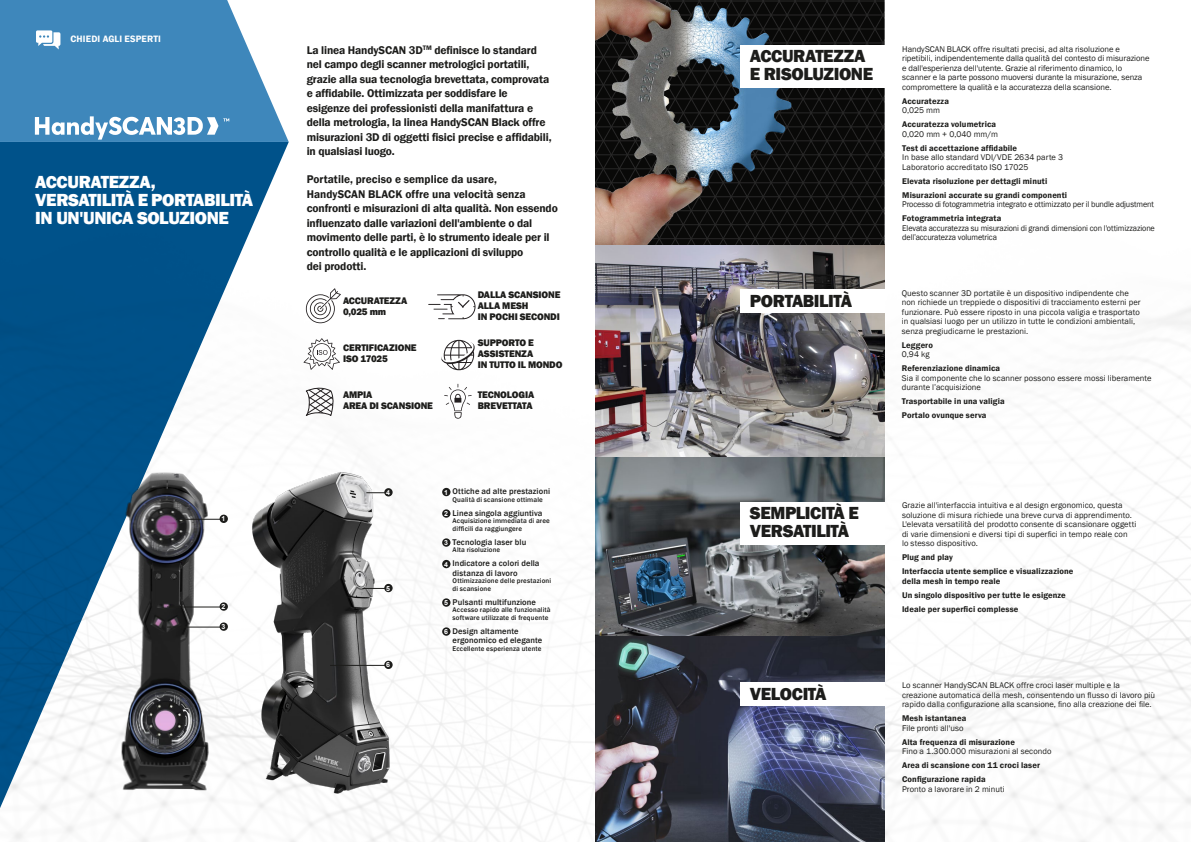
<style>
.page{position:relative;width:1191px;height:842px;background:#fff}
.page>*{position:absolute;margin:0;border:0;box-sizing:border-box;transform-origin:0 0}
.t1{font:800 18px/18px "Franklin Gothic";letter-spacing:-.025em;color:#1d1d1b}
.t2{font:800 18px/18px "Franklin Gothic";letter-spacing:-.025em;color:#fff}
.t3{font:600 11.5px/14.5px "Franklin Gothic";letter-spacing:-.015em;color:#1d1d1b}
.t4{font:800 9.9px/10.9px "Franklin Gothic";letter-spacing:-.015em;color:#1d1d1b}
.t5{font:600 9.5px "Franklin Gothic";letter-spacing:.01em;color:#fff}
.t6{font:8.5px/9.5px "Franklin Gothic";letter-spacing:.005em;color:#1d1d1b}
.t7{font:600 8.5px/14px "Franklin Gothic";letter-spacing:.015em;color:#1d1d1b}
.t8{font:500 8.5px/9.5px "Franklin Gothic";letter-spacing:.01em;color:#1d1d1b}
.t9{font:8.5px/9.5px "Franklin Gothic";letter-spacing:-.015em;color:#1d1d1b;scale:.96 1}
.t10{font:500 7px/7.5px "Franklin Gothic";letter-spacing:.015em;color:#1d1d1b}
.t11{font:700 7px "Arial";color:#fff}
.s1{font-family:"Arial";font-weight:700;font-size:7px;color:#fff}
</style>
<div class="page">
<img style="left:595px;top:244px;width:223px;height:393px">
<img style="left:595px;top:637px;width:223px;height:205px">
<img style="left:818px;top:244px;width:373px;height:598px">
<img style="left:290px;top:303px;width:305px;height:539px">
<svg style="left:0;top:142px;width:289px;height:700px;fill:#00528a"></svg>
<svg style="left:0;top:0;width:289px;height:142px;background:#5595c3"></svg>
<svg style="left:809px;top:0;width:76px;height:244px;background:#111110"></svg>
<img style="left:595px;top:0;width:214px;height:244px">
<svg style="left:35px;top:116px;width:194px;height:24px"></svg>
<img style="left:247px;top:469px;width:156px;height:327px">
<img style="left:106px;top:468px;width:121px;height:331px">
<svg style="left:366px;top:492px;width:18px;height:1px"></svg>
<hr style="left:330px;top:665px;width:56px;height:1px;background:#1d1d1b">
<svg style="left:362px;top:588px;width:22px;height:1px"></svg>
<hr style="left:167px;top:607px;width:54px;height:1px;background:#1d1d1b">
<hr style="left:167px;top:627px;width:54px;height:1px;background:#1d1d1b">
<hr style="left:176px;top:519px;width:45px;height:1px;background:#1d1d1b">
<svg style="left:219px;top:602px;width:9px;height:9px"></svg>
<div style="left:219px;top:622px;width:9px;height:9px;background:#1d1d1b;border-radius:50%"></div>
<div style="left:219px;top:515px;width:9px;height:8px;background:#1d1d1b;border-radius:50%"></div>
<div style="left:384px;top:488px;width:8px;height:8px;background:#1d1d1b;border-radius:50%"></div>
<div style="left:384px;top:584px;width:8px;height:8px;background:#1d1d1b;border-radius:50%"></div>
<div style="left:384px;top:661px;width:8px;height:8px;background:#1d1d1b;border-radius:50%"></div>
<div style="left:741px;top:45px;width:144px;height:42px;background:#fff"></div>
<div style="left:741px;top:502px;width:144px;height:43px;background:#fff"></div>
<div style="left:741px;top:682px;width:144px;height:24px;background:#fff"></div>
<div style="left:741px;top:290px;width:144px;height:23px;background:#fff"></div>
<div style="left:442px;top:488px;width:8px;height:8px;background:#1d1d1b;border-radius:50%"></div>
<div style="left:442px;top:509px;width:8px;height:9px;background:#1d1d1b;border-radius:50%"></div>
<div style="left:442px;top:538px;width:8px;height:9px;background:#1d1d1b;border-radius:50%"></div>
<div style="left:442px;top:560px;width:8px;height:8px;background:#1d1d1b;border-radius:50%"></div>
<div style="left:442px;top:598px;width:8px;height:9px;background:#1d1d1b;border-radius:50%"></div>
<div style="left:442px;top:627px;width:8px;height:9px;background:#1d1d1b;border-radius:50%"></div>
<svg style="left:441px;top:340px;width:34px;height:30px"></svg>
<svg style="left:444px;top:384px;width:27px;height:35px"></svg>
<svg style="left:428px;top:294px;width:47px;height:25px"></svg>
<svg style="left:303px;top:338px;width:37px;height:32px"></svg>
<svg style="left:306px;top:386px;width:29px;height:30px"></svg>
<svg style="left:306px;top:288px;width:35px;height:35px"></svg>
<svg style="left:36px;top:30px;width:24px;height:19px"></svg>
<p class="t5" style="left:71px;top:33px;width:92px">CHIEDI AGLI ESPERTI</p>
<h1 class="t2" style="left:35px;top:173px;width:219px">ACCURATEZZA,<br>VERSATILITÀ E PORTABILITÀ<br>IN UN'UNICA SOLUZIONE</h1>
<p class="t11" style="left:221px;top:514px;width:5px">1</p>
<p class="t11" style="left:221px;top:602px;width:5px">2</p>
<p class="t11" style="left:221px;top:622px;width:5px">3</p>
<p class="t3" style="left:307px;top:43px;width:246px">La linea HandySCAN 3D<sup>TM</sup> definisce lo standard nel campo degli scanner metrologici portatili, grazie alla sua tecnologia brevettata, comprovata e affidabile. Ottimizzata per soddisfare le esigenze dei professionisti della manifattura e della metrologia, la linea HandySCAN Black offre misurazioni 3D di oggetti fisici precise e affidabili, in qualsiasi luogo.</p>
<p class="t3" style="left:307px;top:172px;width:253px">Portatile, preciso e semplice da usare, HandySCAN BLACK offre una velocità senza confronti e misurazioni di alta qualità. Non essendo influenzato dalle variazioni dell'ambiente o dal movimento delle parti, è lo strumento ideale per il controllo qualità e le applicazioni di sviluppo<br>dei prodotti.</p>
<p class="t4" style="left:343px;top:296px;width:66px">ACCURATEZZA<br>0,025 mm</p>
<p class="t4" style="left:478px;top:289px;width:84px">DALLA SCANSIONE<br>ALLA MESH<br>IN POCHI SECONDI</p>
<p class="t4" style="left:343px;top:343px;width:75px">CERTIFICAZIONE<br>ISO 17025</p>
<p class="t4" style="left:478px;top:337px;width:86px">SUPPORTO E<br>ASSISTENZA<br>IN TUTTO IL MONDO</p>
<p class="t4" style="left:343px;top:389px;width:91px">AMPIA<br>AREA DI SCANSIONE</p>
<p class="t4" style="left:478px;top:389px;width:58px">TECNOLOGIA<br>BREVETTATA</p>
<p class="t11" style="left:386px;top:488px;width:5px">4</p>
<p class="t11" style="left:386px;top:583px;width:5px">5</p>
<p class="t11" style="left:386px;top:660px;width:5px">6</p>
<p class="t8" style="left:444px;top:487px;width:107px"><span class="s1">1</span> Ottiche ad alte prestazioni</p>
<p class="t10" style="left:452px;top:496px;width:92px">Qualità di scansione ottimale</p>
<p class="t8" style="left:444px;top:508px;width:100px"><span class="s1">2</span> Linea singola aggiuntiva</p>
<p class="t10" style="left:452px;top:517px;width:99px">Acquisizione immediata di aree difficili da raggiungere</p>
<p class="t8" style="left:444px;top:537px;width:84px"><span class="s1">3</span> Tecnologia laser blu</p>
<p class="t10" style="left:452px;top:546px;width:49px">Alta risoluzione</p>
<p class="t8" style="left:452px;top:559px;width:88px;text-indent:-8px"><span class="s1">4</span> Indicatore a colori della distanza di lavoro</p>
<p class="t10" style="left:452px;top:577px;width:100px">Ottimizzazione delle prestazioni di scansione</p>
<p class="t8" style="left:444px;top:597px;width:93px"><span class="s1">5</span> Pulsanti multifunzione</p>
<p class="t10" style="left:452px;top:606px;width:100px">Accesso rapido alle funzionalità software utilizzate di frequente</p>
<p class="t8" style="left:452px;top:626px;width:91px;text-indent:-8px"><span class="s1">6</span> Design altamente ergonomico ed elegante</p>
<p class="t10" style="left:452px;top:645px;width:90px">Eccellente esperienza utente</p>
<h1 class="t1" style="left:750px;top:47px;width:125px">ACCURATEZZA<br>E RISOLUZIONE</h1>
<h1 class="t1" style="left:750px;top:292px;width:104px">PORTABILITÀ</h1>
<p class="t6" style="left:902px;top:44px;width:249px">HandySCAN BLACK offre risultati precisi, ad alta risoluzione e ripetibili, indipendentemente dalla qualità del contesto di misurazione e dall'esperienza dell'utente. Grazie al riferimento dinamico, lo scanner e la parte possono muoversi durante la misurazione, senza compromettere la qualità e la accuratezza della scansione.</p>
<p class="t7" style="left:902px;top:94px;width:48px">Accuratezza</p>
<p class="t6" style="left:902px;top:106px;width:39px">0,025 mm</p>
<p class="t7" style="left:902px;top:118px;width:95px">Accuratezza volumetrica</p>
<p class="t6" style="left:902px;top:129px;width:97px">0,020 mm + 0,040 mm/m</p>
<p class="t7" style="left:902px;top:141px;width:116px">Test di accettazione affidabile</p>
<p class="t6" style="left:902px;top:153px;width:162px">In base allo standard VDI/VDE 2634 parte 3<br>Laboratorio accreditato ISO 17025</p>
<p class="t7" style="left:902px;top:174px;width:166px">Elevata risoluzione per dettagli minuti<br>Misurazioni accurate su grandi componenti</p>
<p class="t9" style="left:902px;top:200px;width:264px">Processo di fotogrammetria integrato e ottimizzato per il bundle adjustment</p>
<p class="t7" style="left:902px;top:212px;width:101px">Fotogrammetria integrata</p>
<p class="t9" style="left:902px;top:223px;width:265px">Elevata accuratezza su misurazioni di grandi dimensioni con l'ottimizzazione dell’accuratezza volumetrica</p>
<p class="t6" style="left:902px;top:288px;width:240px">Questo scanner 3D portatile è un dispositivo indipendente che non richiede un treppiede o dispositivi di tracciamento esterni per funzionare. Può essere riposto in una piccola valigia e trasportato in qualsiasi luogo per un utilizzo in tutte le condizioni ambientali, senza pregiudicarne le prestazioni.</p>
<p class="t7" style="left:902px;top:338px;width:33px">Leggero</p>
<p class="t6" style="left:902px;top:350px;width:29px">0,94 kg</p>
<p class="t7" style="left:902px;top:361px;width:100px">Referenziazione dinamica</p>
<p class="t6" style="left:902px;top:373px;width:251px">Sia il componente che lo scanner possono essere mossi liberamente durante l’acquisizione</p>
<p class="t7" style="left:902px;top:394px;width:104px">Trasportabile in una valigia<br>Portalo ovunque serva</p>
<h1 class="t1" style="left:750px;top:504px;width:110px">SEMPLICITÀ E<br>VERSATILITÀ</h1>
<h1 class="t1" style="left:750px;top:684px;width:78px">VELOCITÀ</h1>
<p class="t6" style="left:902px;top:501px;width:236px">Grazie all'interfaccia intuitiva e al design ergonomico, questa soluzione di misura richiede una breve curva di apprendimento.<br>L'elevata versatilità del prodotto consente di scansionare oggetti di varie dimensioni e diversi tipi di superfici in tempo reale con<br>lo stesso dispositivo.</p>
<p class="t7" style="left:902px;top:550px;width:173px">Plug and play<br>Interfaccia utente semplice e visualizzazione</p>
<p class="t7" style="left:902px;top:574px;width:165px">della mesh in tempo reale<br>Un singolo dispositivo per tutte le esigenze<br>Ideale per superfici complesse</p>
<p class="t6" style="left:902px;top:681px;width:255px">Lo scanner HandySCAN BLACK offre croci laser multiple e la creazione automatica della mesh, consentendo un flusso di lavoro più rapido dalla configurazione alla scansione, fino alla creazione dei file.</p>
<p class="t7" style="left:902px;top:712px;width:66px">Mesh istantanea</p>
<p class="t6" style="left:902px;top:723px;width:63px">File pronti all'uso</p>
<p class="t7" style="left:902px;top:735px;width:114px">Alta frequenza di misurazione</p>
<p class="t6" style="left:902px;top:747px;width:151px">Fino a 1.300.000 misurazioni al secondo</p>
<p class="t7" style="left:902px;top:759px;width:139px">Area di scansione con 11 croci laser<br>Configurazione rapida</p>
<p class="t6" style="left:902px;top:784px;width:104px">Pronto a lavorare in 2 minuti</p>
</div>
